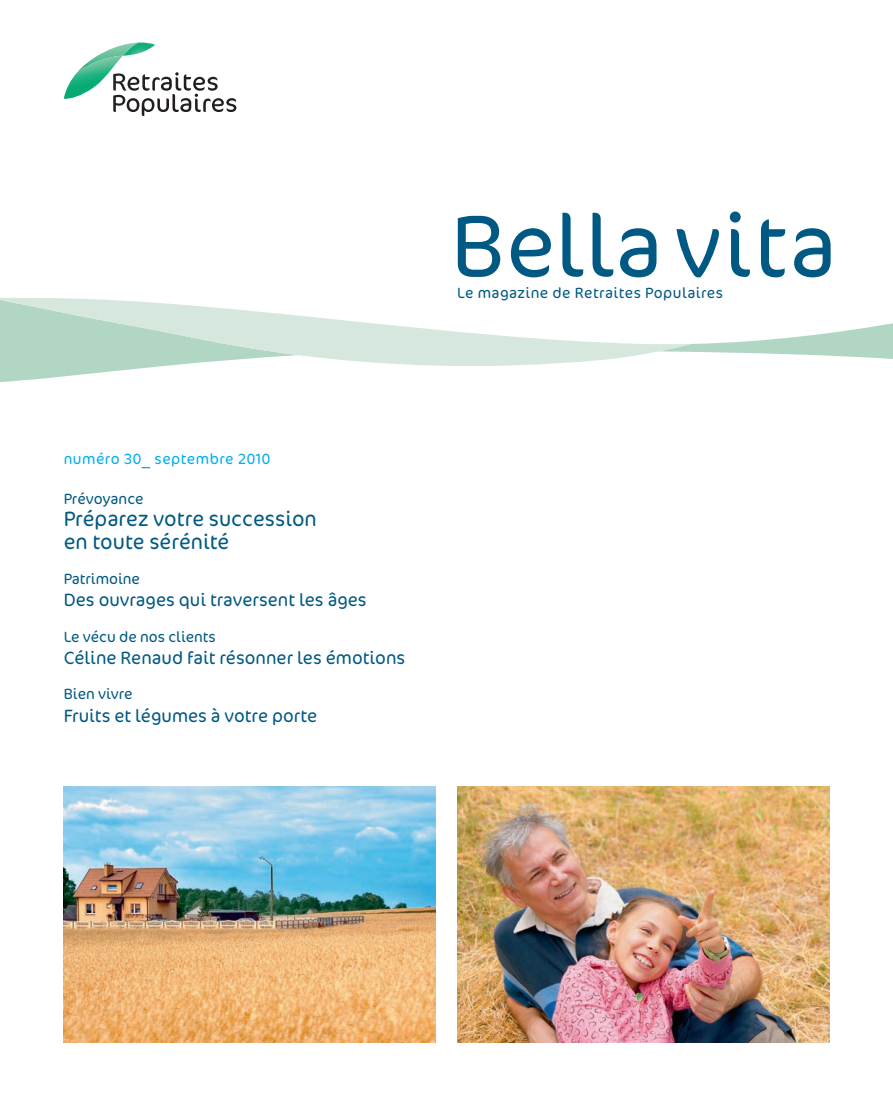
<style>
.page{position:relative;width:893px;height:1106px;background:#fff}
.page>*{position:absolute;margin:0;border:0;box-sizing:border-box;transform-origin:0 0}
.t1{font:300 88.5px "Cocon";letter-spacing:.025em;color:#005983}
.t2{font:300 21px/22.5px "Cocon";color:#005983}
.t3{font:300 18px "Cocon";color:#005983}
.t4{font:300 15px "Cocon";color:#005983}
.t5{font:300 15px "Cocon";letter-spacing:.03em;color:#005983}
.t6{font:300 15px "Cocon";letter-spacing:.03em;color:#00aeef}
</style>
<div class="page">
<img style="left:457px;top:787px;width:372px;height:255px">
<img style="left:64px;top:787px;width:372px;height:255px">
<svg style="left:692px;top:323px;width:201px;height:36px"></svg>
<svg style="left:0;top:371px;width:114px;height:11px"></svg>
<svg style="left:0;top:298px;width:692px;height:73px"></svg>
<svg style="left:64px;top:43px;width:172px;height:73px"></svg>
<h1 class="t1" style="left:451px;top:195px;width:387px">Bellavita</h1>
<p class="t5" style="left:457px;top:284px;width:267px">Le magazine de Retraites Populaires</p>
<p class="t6" style="left:64px;top:450px;width:208px">numéro 30_ septembre 2010</p>
<p class="t4" style="left:64px;top:489px;width:81px">Prévoyance</p>
<p class="t2" style="left:64px;top:508px;width:255px">Préparez votre succession en toute sérénité</p>
<p class="t4" style="left:64px;top:570px;width:78px">Patrimoine</p>
<p class="t3" style="left:64px;top:589px;width:304px">Des ouvrages qui traversent les âges</p>
<p class="t4" style="left:64px;top:628px;width:154px">Le vécu de nos clients</p>
<p class="t3" style="left:64px;top:647px;width:343px">Céline Renaud fait résonner les émotions</p>
<p class="t4" style="left:64px;top:685px;width:70px">Bien vivre</p>
<p class="t3" style="left:64px;top:705px;width:255px">Fruits et légumes à votre porte</p>
</div>
